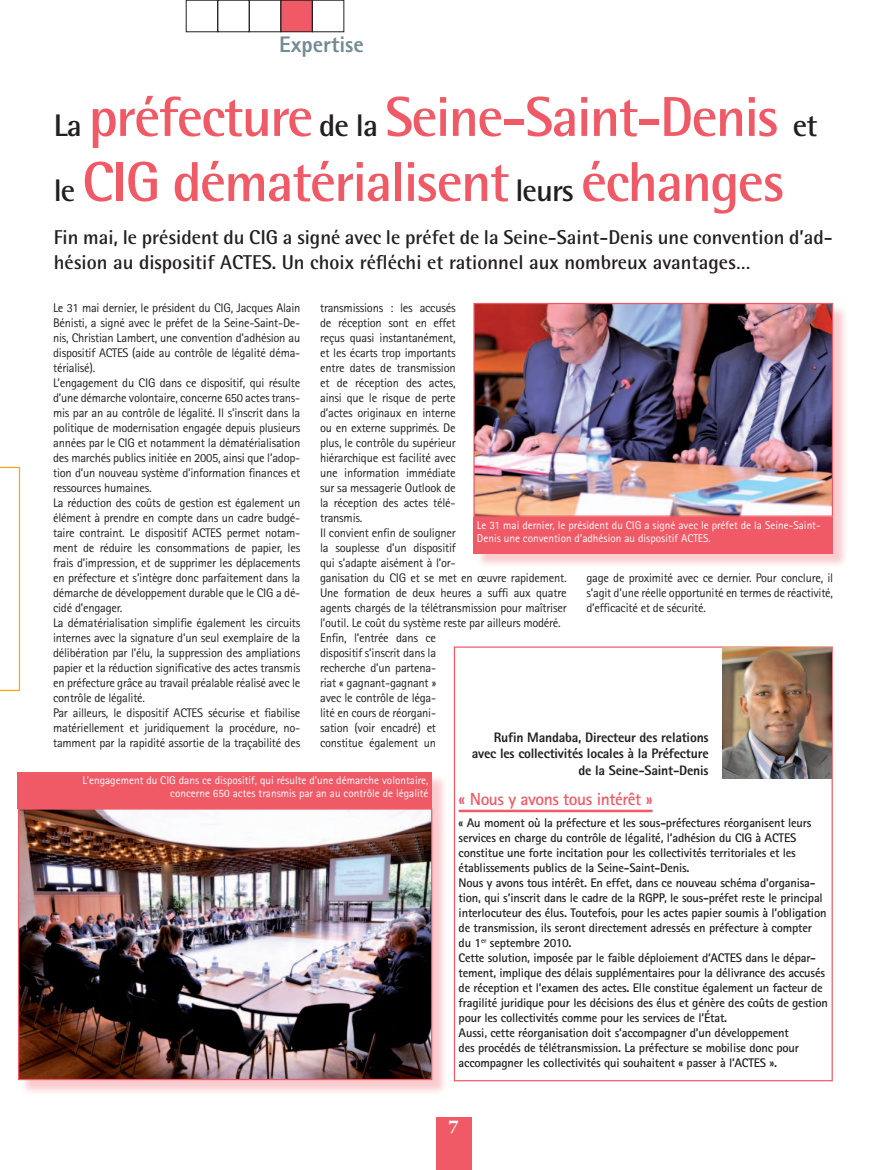
<style>
.page{position:relative;width:886px;height:1170px;background:#fff}
.page>*{position:absolute;margin:0;border:0;box-sizing:border-box;transform-origin:0 0}
.t1{font:700 56.25px/65px "Rotis Semi Sans";letter-spacing:-.03em;color:#f05a67}
.t2{font:800 22.5px "Rotis Sans Serif";color:#738a95}
.t3{font:700 20px/25px "Rotis Semi Sans";color:#231f20}
.t4{font:700 17.5px "Rotis Sans Serif";letter-spacing:-.025em;color:#f05a67}
.t5{font:700 17.5px "Georgia";color:#fff}
.t6{font:800 13.75px/16.5px "Rotis Sans Serif";letter-spacing:-.015em;color:#231f20;text-align:right}
.t7{font:12.5px/15px "Rotis Sans Serif";letter-spacing:-.02em;color:#231f20}
.t8{font:700 12.5px/15px "Rotis Sans Serif";letter-spacing:-.015em;color:#231f20}
.t9{font:11.25px/13.5px "Rotis Sans Serif";color:#fff;text-align:right}
.s1{font-size:31.25px;color:#231f20}
</style>
<div class="page">
<div style="left:186px;top:0;width:32px;height:32px;border:1px solid #231f20"></div>
<div style="left:217px;top:0;width:33px;height:32px;border:1px solid #231f20"></div>
<div style="left:281px;top:0;width:31px;height:32px;background:#f05a67"></div>
<div style="left:280px;top:0;width:33px;height:32px;border:1px solid #231f20"></div>
<div style="left:249px;top:0;width:32px;height:32px;border:1px solid #231f20"></div>
<div style="left:312px;top:0;width:32px;height:32px;border:1px solid #231f20"></div>
<svg style="left:0;top:467px;width:20px;height:224px"></svg>
<hr style="left:459px;top:809px;width:193px;height:3px;background:#f05a67">
<div style="left:436px;top:1116px;width:35px;height:53px;background:#f05a67"></div>
<img style="left:722px;top:647px;width:109px;height:131px">
<div style="left:20px;top:773px;width:428px;height:322px;background:#f05a67;opacity:.32"></div>
<img style="left:20px;top:810px;width:410px;height:268px">
<div style="left:18px;top:808px;width:414px;height:272px;border:1px solid #f05a67"></div>
<div style="left:18px;top:771px;width:414px;height:37px;background:#f05a67"></div>
<div style="left:475px;top:305px;width:374px;height:264px;background:#f05a67;opacity:.32"></div>
<img style="left:475px;top:305px;width:356px;height:209px">
<div style="left:473px;top:303px;width:360px;height:213px;border:1px solid #f05a67"></div>
<div style="left:473px;top:516px;width:360px;height:37px;background:#f05a67"></div>
<h2 class="t2" style="left:279px;top:30px;width:86px">Expertise</h2>
<h1 class="t1" style="left:54px;top:83px;width:765px"><span class="s1">La</span> préfecture <span class="s1">de la</span> Seine-Saint-Denis <span class="s1">et le</span> CIG dématérialisent <span class="s1">leurs</span> échanges</h1>
<h3 class="t3" style="left:54px;top:224px;width:780px">Fin mai, le président du CIG a signé avec le préfet de la Seine-Saint-Denis une convention d’ad&shy;hésion au dispositif ACTES. Un choix réfléchi et rationnel aux nombreux avantages…</h3>
<p class="t7" style="left:53px;top:300px;width:249px">Le 31 mai dernier, le président du CIG, Jacques Alain Bénisti, a signé avec le préfet de la Seine-Saint-De&shy;nis, Christian Lambert, une convention d’adhésion au dispositif ACTES (aide au contrôle de légalité déma&shy;térialisé).<br>L’engagement du CIG dans ce dispositif, qui résulte d’une démarche volontaire, concerne 650 actes trans&shy;mis par an au contrôle de légalité. Il s’inscrit dans la politique de modernisation engagée depuis plusieurs années par le CIG et notamment la dématérialisation des marchés publics initiée en 2005, ainsi que l’adop&shy;tion d’un nouveau système d’information finances et ressources humaines.<br>La réduction des coûts de gestion est également un élément à prendre en compte dans un cadre budgé&shy;taire contraint. Le dispositif ACTES permet notam&shy;ment de réduire les consommations de papier, les frais d’impression, et de supprimer les déplacements en préfecture et s’intègre donc parfaitement dans la démarche de développement durable que le CIG a dé&shy;cidé d’engager.<br>La dématérialisation simplifie également les circuits internes avec la signature d’un seul exemplaire de la délibération par l’élu, la suppression des ampliations papier et la réduction significative des actes transmis en préfecture grâce au travail préalable réalisé avec le contrôle de légalité.<br>Par ailleurs, le dispositif ACTES sécurise et fiabilise matériellement et juridiquement la procédure, no&shy;tamment par la rapidité assortie de la traçabilité des</p>
<p class="t7" style="left:320px;top:300px;width:248px">transmissions : les accusés<br>de réception sont en effet<br>reçus quasi instantanément,<br>et les écarts trop importants<br>entre dates de transmission<br>et de réception des actes,<br>ainsi que le risque de perte<br>d’actes originaux en interne<br>ou en externe supprimés. De<br>plus, le contrôle du supérieur<br>hiérarchique est facilité avec<br>une information immédiate<br>sur sa messagerie Outlook de<br>la réception des actes télé-<br>transmis.<br>Il convient enfin de souligner<br>la souplesse d’un dispositif<br>qui s’adapte aisément à l’or-<br>ganisation du CIG et se met en œuvre rapidement.<br>Une formation de deux heures a suffi aux quatre agents chargés de la télétransmission pour maîtriser l’outil. Le coût du système reste par ailleurs modéré.<br>Enfin, l’entrée dans ce<br>dispositif s’inscrit dans la<br>recherche d’un partena-<br>riat « gagnant-gagnant »<br>avec le contrôle de léga-<br>lité en cours de réorgani-<br>sation (voir encadré) et<br>constitue également un</p>
<p class="t9" style="left:477px;top:518px;width:345px;text-align:left">Le 31 mai dernier, le président du CIG a signé avec le préfet de la Seine-Saint-<br>Denis une convention d’adhésion au dispositif ACTES.</p>
<p class="t7" style="left:586px;top:570px;width:248px;text-align:justify">gage de proximité avec ce dernier. Pour conclure, il s’agit d’une réelle opportunité en termes de réactivité, d’efficacité et de sécurité.</p>
<p class="t6" style="left:472px;top:728px;width:238px">Rufin Mandaba, Directeur des relations avec les collectivités locales à la Préfecture de la Seine-Saint-Denis</p>
<h3 class="t4" style="left:459px;top:787px;width:195px">« Nous y avons tous intérêt »</h3>
<p class="t8" style="left:459px;top:814px;width:371px">« Au moment où la préfecture et les sous-préfectures réorganisent leurs services en charge du contrôle de légalité, l’adhésion du CIG à ACTES constitue une forte incitation pour les collectivités territoriales et les établissements publics de la Seine-Saint-Denis.<br>Nous y avons tous intérêt. En effet, dans ce nouveau schéma d’organisa&shy;tion, qui s’inscrit dans le cadre de la RGPP, le sous-préfet reste le principal interlocuteur des élus. Toutefois, pour les actes papier soumis à l’obligation de transmission, ils seront directement adressés en préfecture à compter<br>du 1<sup>er</sup> septembre 2010.<br>Cette solution, imposée par le faible déploiement d‘ACTES dans le dépar&shy;tement, implique des délais supplémentaires pour la délivrance des accusés de réception et l’examen des actes. Elle constitue également un facteur de fragilité juridique pour les décisions des élus et génère des coûts de gestion pour les collectivités comme pour les services de l’État.<br>Aussi, cette réorganisation doit s’accompagner d’un développement<br>des procédés de télétransmission. La préfecture se mobilise donc pour accompagner les collectivités qui souhaitent « passer à l’ACTES ».</p>
<p class="t9" style="left:83px;top:773px;width:347px">L’engagement du CIG dans ce dispositif, qui résulte d’une démarche volontaire, concerne 650 actes transmis par an au contrôle de légalité</p>
<h3 class="t5" style="left:449px;top:1112px;width:11px">7</h3>
</div>
